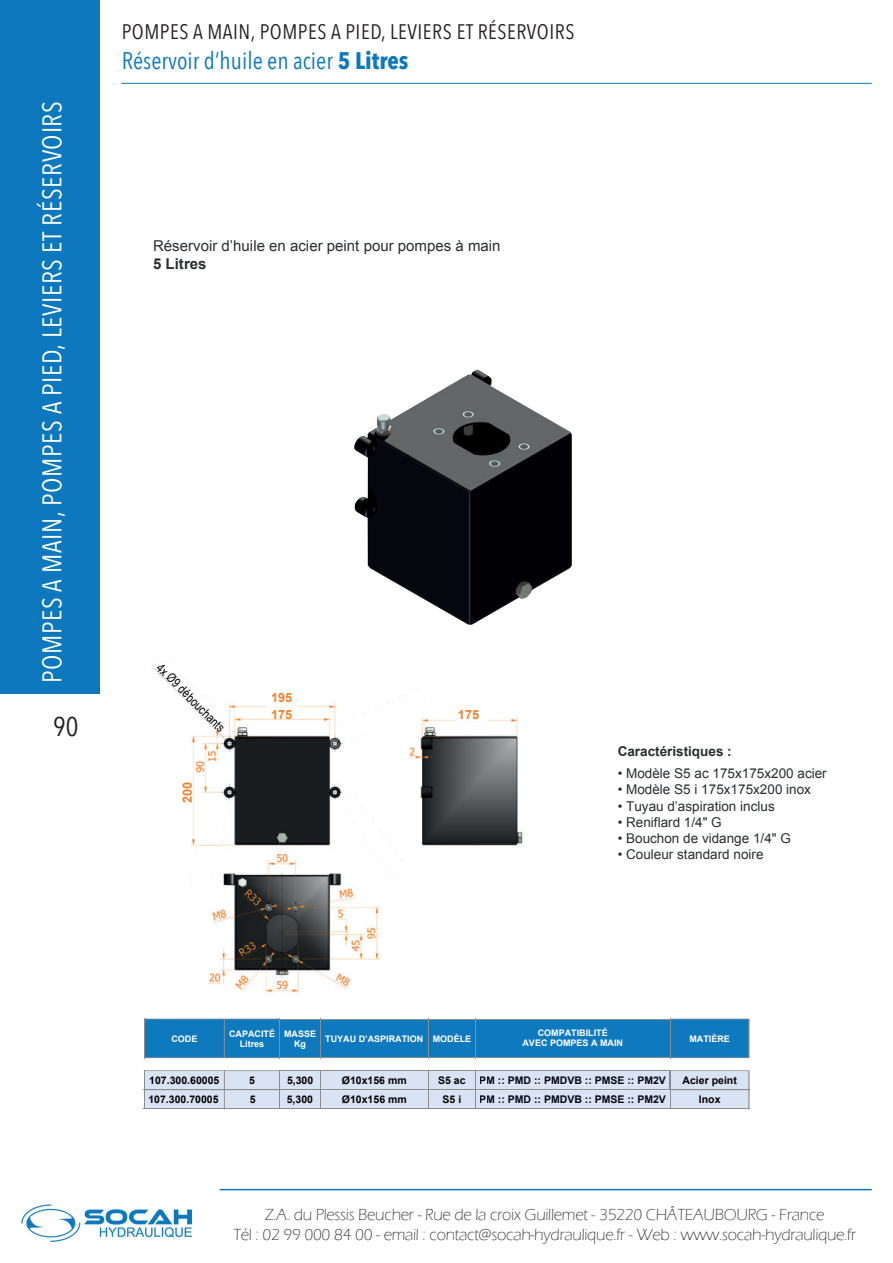
<style>
.page{position:relative;width:893px;height:1263px;background:#fff}
.page>*{position:absolute;margin:0;border:0;box-sizing:border-box;transform-origin:0 0}
.t1{font:27px "Avenir Next Condensed";letter-spacing:.025em;color:#fff}
.t2{font:27px "Avenir Next Condensed";color:#231f20}
.t3{font:24px "Avenir Next Condensed";color:#0d78bd}
.t4{font:21px "Avenir Next Condensed";letter-spacing:.025em;color:#231f20}
.t5{font:300 16.5px/19.8px "Eras ITC";letter-spacing:-.015em;color:#231f20;text-align:center}
.t6{font:15px "Arial";color:#292d2f}
.t7{font:700 15px "Arial";color:#292d2f}
.t8{font:13.5px "Arial";color:#292d2f}
.t9{font:700 13.5px "Arial";color:#292d2f}
.t10{font:12.75px "Arial Narrow";color:#000001}
.t11{font:700 12.75px/16.5px "Arial";color:#f4812a}
.t12{font:700 10.5px "Arial";color:#000001}
.t13{font:700 9px/10.8px "Arial";color:#fff;text-align:center}
.s1{font-weight:700}
</style>
<div class="page">
<div style="left:0;top:0;width:99px;height:693px;background:#0d78bd"></div>
<hr style="left:121px;top:83px;width:751px;height:1px;background:#0d78bd">
<hr style="left:220px;top:1189px;width:652px;height:1px;background:#0d78bd">
<img style="left:21px;top:1204px;width:170px;height:38px">
<div style="left:428px;top:1019px;width:47px;height:39px;background:#0f79be"></div>
<div style="left:475px;top:1019px;width:195px;height:39px;background:#0f79be"></div>
<hr style="left:428px;top:1019px;width:48px;height:1px;background:#8b8e90">
<hr style="left:475px;top:1019px;width:195px;height:1px;background:#8b8e90">
<hr style="left:428px;top:1057px;width:48px;height:1px;background:#8b8e90">
<hr style="left:475px;top:1057px;width:195px;height:1px;background:#8b8e90">
<svg style="left:475px;top:1020px;width:1px;height:37px"></svg>
<svg style="left:670px;top:1019px;width:80px;height:39px;background:#167abb"></svg>
<div style="left:280px;top:1019px;width:41px;height:39px;background:#0f79be"></div>
<div style="left:321px;top:1019px;width:107px;height:39px;background:#0f79be"></div>
<hr style="left:279px;top:1019px;width:42px;height:1px;background:#8b8e90">
<hr style="left:320px;top:1019px;width:109px;height:1px;background:#8b8e90">
<hr style="left:279px;top:1057px;width:42px;height:1px;background:#8b8e90">
<hr style="left:320px;top:1057px;width:109px;height:1px;background:#8b8e90">
<svg style="left:144px;top:1019px;width:136px;height:39px;background:#1479bb"></svg>
<svg style="left:320px;top:1020px;width:1px;height:37px"></svg>
<svg style="left:428px;top:1020px;width:1px;height:37px"></svg>
<svg style="left:144px;top:1070px;width:606px;height:39px;background:#d3dbea"></svg>
<img style="left:153px;top:667px;width:370px;height:328px">
<div style="left:178px;top:780px;width:15px;height:26px;background:#fff"></div>
<div style="left:455px;top:705px;width:32px;height:15px;background:#fff"></div>
<div style="left:267px;top:691px;width:30px;height:16px;background:#fff"></div>
<div style="left:271px;top:708px;width:23px;height:11px;background:#fff"></div>
<svg style="left:189px;top:797px;width:39px;height:98px"></svg>
<svg style="left:337px;top:791px;width:70px;height:86px"></svg>
<svg style="left:337px;top:685px;width:93px;height:57px"></svg>
<svg style="left:154px;top:667px;width:76px;height:66px"></svg>
<img style="left:354px;top:370px;width:218px;height:255px">
<h1 class="t1" style="left:29px;top:683px;width:584px;rotate:-90deg">POMPES A MAIN, POMPES A PIED, LEVIERS ET RÉSERVOIRS</h1>
<h1 class="t2" style="left:53px;top:703px;width:27px">90</h1>
<p class="t4" style="left:122px;top:14px;width:454px">POMPES A MAIN, POMPES A PIED, LEVIERS ET RÉSERVOIRS</p>
<h2 class="t3" style="left:122px;top:40px;width:288px">Réservoir d’huile en acier <span class="s1">5 Litres</span></h2>
<p class="t6" style="left:153px;top:236px;width:349px">Réservoir d’huile en acier peint pour pompes à main</p>
<p class="t7" style="left:153px;top:254px;width:55px">5 Litres</p>
<p class="t10" style="left:165px;top:659px;width:92px;rotate:45deg">4x Ø9 débouchants</p>
<p class="t11" style="left:180px;top:803px;width:23px;rotate:-90deg">200</p>
<p class="t11" style="left:271px;top:690px;width:23px">195<br>175</p>
<p class="t11" style="left:458px;top:706px;width:23px">175</p>
<p class="t9" style="left:618px;top:742px;width:116px">Caractéristiques :</p>
<p class="t8" style="left:618px;top:764px;width:211px">• Modèle S5 ac 175x175x200 acier</p>
<p class="t8" style="left:618px;top:781px;width:195px">• Modèle S5 i 175x175x200 inox</p>
<p class="t8" style="left:618px;top:797px;width:159px">• Tuyau d’aspiration inclus</p>
<p class="t8" style="left:618px;top:813px;width:106px">• Reniflard 1/4" G</p>
<p class="t8" style="left:618px;top:829px;width:175px">• Bouchon de vidange 1/4" G</p>
<p class="t8" style="left:618px;top:845px;width:147px">• Couleur standard noire</p>
<p class="t13" style="left:171px;top:1033px;width:28px">CODE</p>
<p class="t12" style="left:149px;top:1073px;width:72px">107.300.60005</p>
<p class="t13" style="left:229px;top:1028px;width:47px">CAPACITÉ<br>Litres</p>
<p class="t13" style="left:284px;top:1028px;width:33px">MASSE<br>Kg</p>
<p class="t13" style="left:325px;top:1033px;width:100px">TUYAU D’ASPIRATION</p>
<p class="t12" style="left:249px;top:1073px;width:7px">5</p>
<p class="t12" style="left:287px;top:1073px;width:28px">5,300</p>
<p class="t12" style="left:342px;top:1073px;width:66px">Ø10x156 mm</p>
<p class="t13" style="left:433px;top:1034px;width:40px">MODÈLE</p>
<p class="t12" style="left:438px;top:1073px;width:29px">S5 ac</p>
<p class="t13" style="left:522px;top:1027px;width:102px">COMPATIBILITÉ<br>AVEC POMPES A MAIN</p>
<p class="t12" style="left:479px;top:1073px;width:188px">PM :: PMD :: PMDVB :: PMSE :: PM2V</p>
<p class="t13" style="left:689px;top:1033px;width:42px">MATIÈRE</p>
<p class="t12" style="left:682px;top:1073px;width:56px">Acier peint</p>
<p class="t12" style="left:148px;top:1093px;width:72px">107.300.70005</p>
<p class="t12" style="left:250px;top:1093px;width:7px">5</p>
<p class="t12" style="left:287px;top:1093px;width:28px">5,300</p>
<p class="t12" style="left:342px;top:1093px;width:66px">Ø10x156 mm</p>
<p class="t12" style="left:443px;top:1093px;width:20px">S5 i</p>
<p class="t12" style="left:479px;top:1093px;width:188px">PM :: PMD :: PMDVB :: PMSE :: PM2V</p>
<p class="t12" style="left:699px;top:1093px;width:23px">Inox</p>
<p class="t5" style="left:233px;top:1205px;width:624px">Z.A. du Plessis Beucher - Rue de la croix Guillemet - 35220 CHÂTEAUBOURG - France<br>Tél : 02 99 000 84 00 - email : contact@socah-hydraulique.fr - Web : www.socah-hydraulique.fr</p>
</div>
